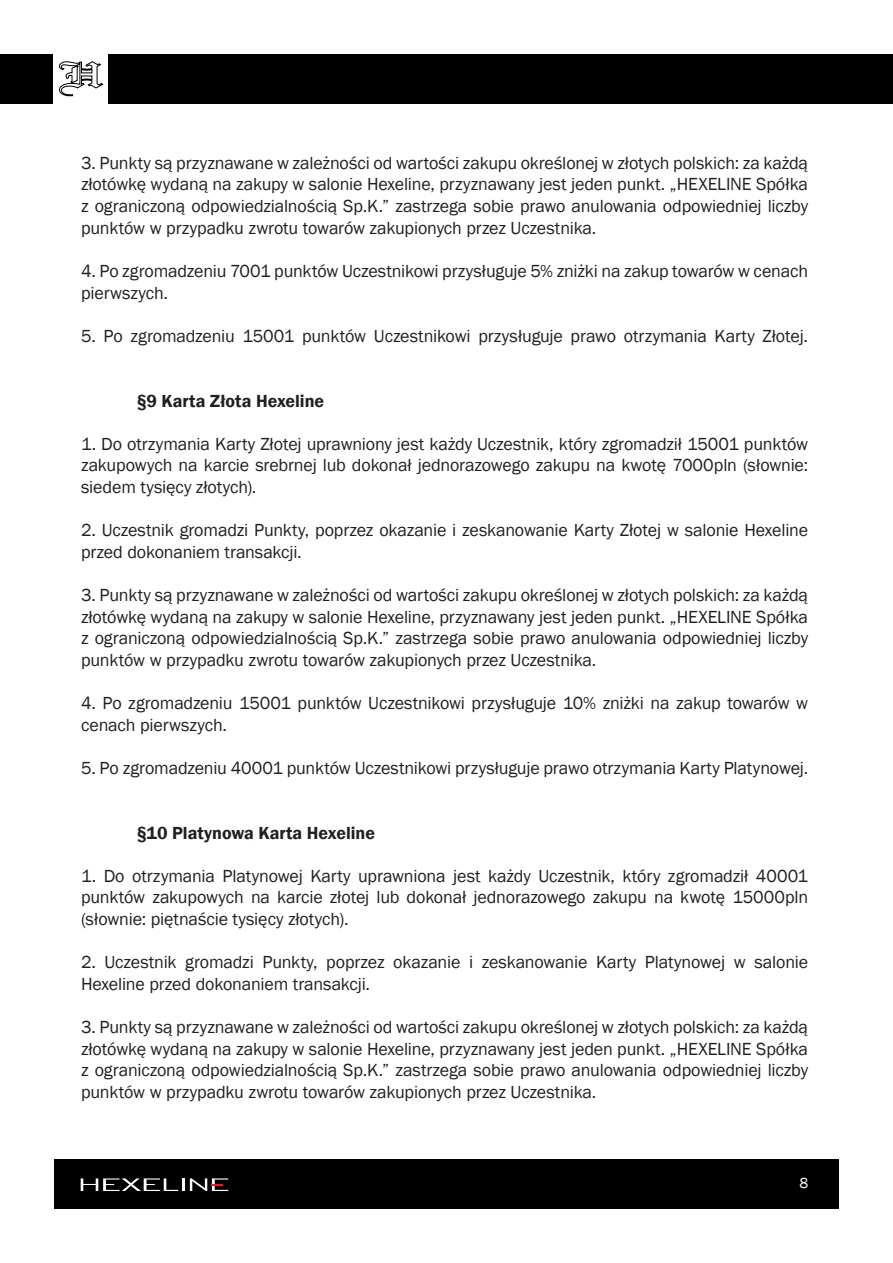
<style>
.page{position:relative;width:893px;height:1263px;background:#fff}
.page>*{position:absolute;margin:0;border:0;box-sizing:border-box;transform-origin:0 0}
.t1{font:18px/21.6px "Franklin Gothic";letter-spacing:-.01em;color:#231f20;text-align:justify}
.t2{font:600 18px "Franklin Gothic";color:#231f20}
.t3{font:15px "Franklin Gothic";color:#fff}
</style>
<div class="page">
<div style="left:108px;top:54px;width:785px;height:49px;background:#000001"></div>
<div style="left:0;top:54px;width:53px;height:49px;background:#000001"></div>
<div style="left:54px;top:1159px;width:785px;height:50px;background:#000001"></div>
<svg style="left:81px;top:1178px;width:147px;height:13px"></svg>
<svg style="left:58px;top:61px;width:45px;height:36px"></svg>
<p class="t1" style="left:81px;top:152px;width:729px">3. Punkty są przyznawane w zależności od wartości zakupu określonej w złotych polskich: za każdą złotówkę wydaną na zakupy w salonie Hexeline, przyznawany jest jeden punkt. „HEXELINE Spółka z ograniczoną odpowiedzialnością Sp.K.” zastrzega sobie prawo anulowania odpowiedniej liczby punktów w przypadku zwrotu towarów zakupionych przez Uczestnika.</p>
<p class="t1" style="left:81px;top:260px;width:729px">4. Po zgromadzeniu 7001 punktów Uczestnikowi przysługuje 5% zniżki na zakup towarów w cenach pierwszych.</p>
<p class="t1" style="left:81px;top:325px;width:729px">5. Po zgromadzeniu 15001 punktów Uczestnikowi przysługuje prawo otrzymania Karty Złotej.</p>
<p class="t2" style="left:136px;top:389px;width:189px">§9 Karta Złota Hexeline</p>
<p class="t1" style="left:81px;top:433px;width:729px">1. Do otrzymania Karty Złotej uprawniony jest każdy Uczestnik, który zgromadził 15001 punktów zakupowych na karcie srebrnej lub dokonał jednorazowego zakupu na kwotę 7000pln (słownie: siedem tysięcy złotych).</p>
<p class="t1" style="left:81px;top:520px;width:729px">2. Uczestnik gromadzi Punkty, poprzez okazanie i zeskanowanie Karty Złotej w salonie Hexeline przed dokonaniem transakcji.</p>
<p class="t1" style="left:81px;top:584px;width:729px">3. Punkty są przyznawane w zależności od wartości zakupu określonej w złotych polskich: za każdą złotówkę wydaną na zakupy w salonie Hexeline, przyznawany jest jeden punkt. „HEXELINE Spółka z ograniczoną odpowiedzialnością Sp.K.” zastrzega sobie prawo anulowania odpowiedniej liczby punktów w przypadku zwrotu towarów zakupionych przez Uczestnika.</p>
<p class="t1" style="left:81px;top:692px;width:729px">4. Po zgromadzeniu 15001 punktów Uczestnikowi przysługuje 10% zniżki na zakup towarów w cenach pierwszych.</p>
<p class="t1" style="left:81px;top:757px;width:729px">5. Po zgromadzeniu 40001 punktów Uczestnikowi przysługuje prawo otrzymania Karty Platynowej.</p>
<p class="t2" style="left:136px;top:821px;width:240px">§10 Platynowa Karta Hexeline</p>
<p class="t1" style="left:81px;top:865px;width:729px">1. Do otrzymania Platynowej Karty uprawniona jest każdy Uczestnik, który zgromadził 40001 punktów zakupowych na karcie złotej lub dokonał jednorazowego zakupu na kwotę 15000pln (słownie: piętnaście tysięcy złotych).</p>
<p class="t1" style="left:81px;top:952px;width:729px">2. Uczestnik gromadzi Punkty, poprzez okazanie i zeskanowanie Karty Platynowej w salonie<br>Hexeline przed dokonaniem transakcji.</p>
<p class="t1" style="left:81px;top:1016px;width:729px">3. Punkty są przyznawane w zależności od wartości zakupu określonej w złotych polskich: za każdą złotówkę wydaną na zakupy w salonie Hexeline, przyznawany jest jeden punkt. „HEXELINE Spółka z ograniczoną odpowiedzialnością Sp.K.” zastrzega sobie prawo anulowania odpowiedniej liczby punktów w przypadku zwrotu towarów zakupionych przez Uczestnika.</p>
<p class="t3" style="left:799px;top:1174px;width:10px">8</p>
</div>
